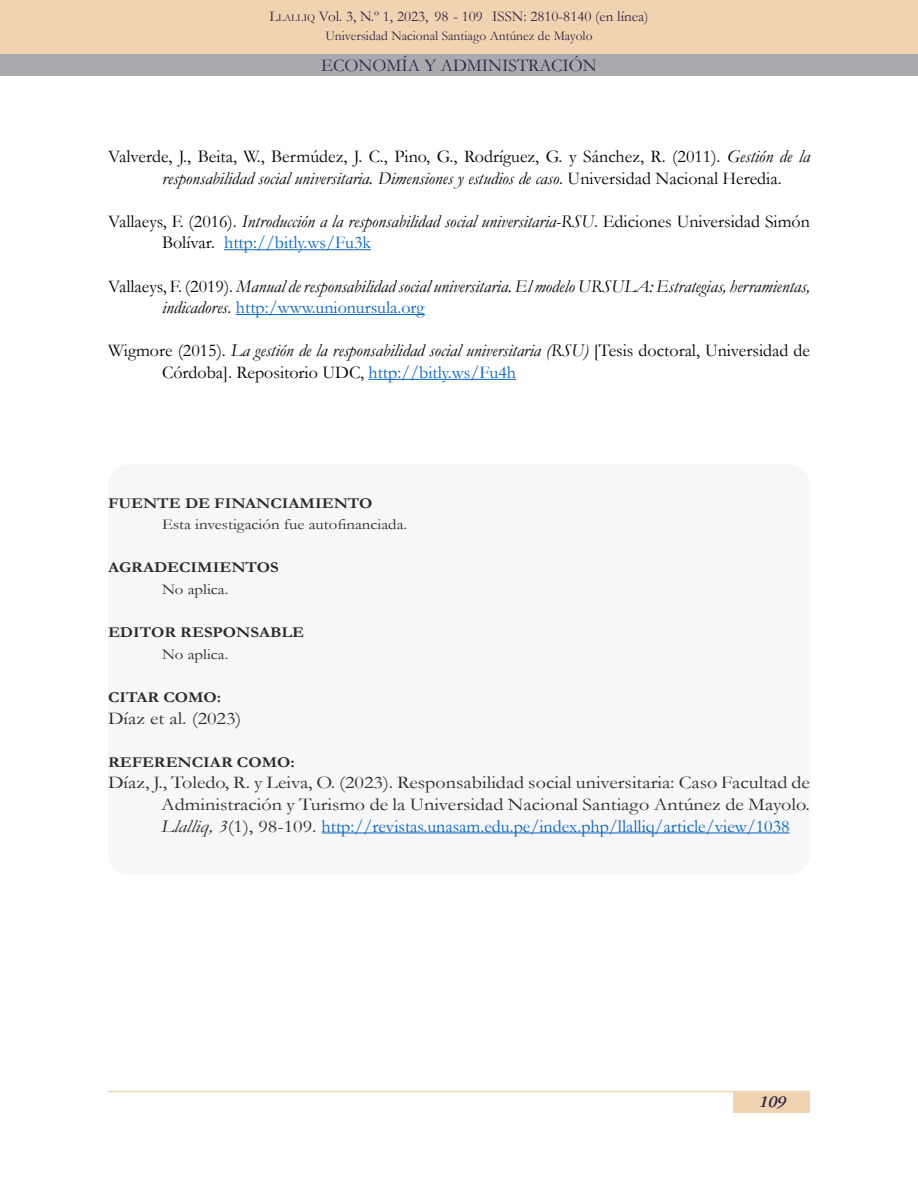
<style>
.page{position:relative;width:918px;height:1188px;background:#fff}
.page>*{position:absolute;margin:0;border:0;box-sizing:border-box;transform-origin:0 0}
.t1{font:18px/21.6px "Garamond";color:#000}
.t2{font:italic 18px/21.6px "Garamond";color:#000}
.t3{font:18px/21.6px "Garamond";color:#292929;text-align:justify;scale:1.12 1}
.t4{font:18px "Garamond";color:#332545}
.t5{font:italic 700 16.5px "Garamond";color:#332545}
.t6{font:700 15px "Garamond";color:#292929;scale:1.12 1}
.t7{font:15px "Garamond";color:#292929;scale:1.12 1}
.t8{font:15px "Garamond";color:#332545}
.t9{font:13.5px "Garamond";color:#332545}
.s1{font-style:inherit}
.s2{font-size:10.5px}
.s3{font-style:italic}
.s4{font-style:normal}
.s5{font-style:normal;color:#0563c1}
.s6{color:#0563c1}
</style>
<div class="page">
<div style="left:0;top:54px;width:918px;height:22px;background:#a8aaad"></div>
<div style="left:0;top:0;width:918px;height:54px;background:#f0d4b1"></div>
<hr style="left:108px;top:1091px;width:702px;height:1px;background:#f0d4b1">
<div style="left:734px;top:1091px;width:76px;height:21px;background:#f0d4b1"></div>
<hr style="left:224px;top:249px;width:147px;height:1px;background:#0563c1">
<hr style="left:236px;top:314px;width:189px;height:1px;background:#0563c1">
<hr style="left:368px;top:379px;width:148px;height:1px;background:#0563c1">
<div style="left:108px;top:464px;width:702px;height:411px;background:#f7f7f7;border-radius:21px"></div>
<hr style="left:322px;top:833px;width:468px;height:1px;background:#0563c1">
<p class="t8" style="left:270px;top:6px;width:215px"><span class="s1">L</span><span class="s2">lalliq</span> Vol. 3, N.º 1, 2023, 98 - 109</p>
<p class="t8" style="left:492px;top:6px;width:158px">ISSN: 2810-8140 (en línea)</p>
<p class="t9" style="left:325px;top:27px;width:269px">Universidad Nacional Santiago Antúnez de Mayolo</p>
<p class="t4" style="left:321px;top:53px;width:277px">E<span class="s1">CONOMÍA</span> Y ADMINISTRACIÓN</p>
<p class="t1" style="left:162px;top:145px;width:650px;text-indent:-54px">Valverde, J., Beita, W., Bermúdez, J. C., Pino, G., Rodríguez, G. y Sánchez, R. (2011). <span class="s3">Gestión de la responsabilidad social universitaria. Dimensiones y estudios de caso</span>. Universidad Nacional Heredia.</p>
<p class="t2" style="left:162px;top:210px;width:649px;text-indent:-54px"><span class="s4">Vallaeys, F. (2016).</span> Introducción a la responsabilidad social universitaria-RSU<span class="s4">. Ediciones Universidad Simón<br>Bolívar.</span> <span class="s5">http://bitly.ws/Fu3k</span></p>
<p class="t2" style="left:162px;top:275px;width:650px;text-indent:-54px"><span class="s4">Vallaeys, F. (2019).</span> Manual de responsabilidad social universitaria. El modelo URSULA: Estrategias, herramientas, indicadores<span class="s4">.</span> <span class="s5">http:/www.unionursula.org</span></p>
<p class="t1" style="left:162px;top:339px;width:650px;text-indent:-54px">Wigmore (2015). <span class="s3">La gestión de la responsabilidad social universitaria (RSU)</span> [Tesis doctoral, Universidad de<br>Córdoba]. Repositorio UDC, <span class="s6">http://bitly.ws/Fu4h</span></p>
<p class="t6" style="left:108px;top:493px;width:238px">FUENTE DE FINANCIAMIENTO</p>
<p class="t7" style="left:162px;top:514px;width:220px">Esta investigación fue autofinanciada.</p>
<p class="t6" style="left:108px;top:557px;width:154px">AGRADECIMIENTOS</p>
<p class="t7" style="left:162px;top:579px;width:61px">No aplica.</p>
<p class="t6" style="left:108px;top:622px;width:177px">EDITOR RESPONSABLE</p>
<p class="t7" style="left:162px;top:644px;width:61px">No aplica.</p>
<p class="t6" style="left:108px;top:687px;width:103px">CITAR COMO:</p>
<p class="t3" style="left:108px;top:707px;width:121px">Díaz et al. (2023)</p>
<p class="t6" style="left:108px;top:752px;width:168px">REFERENCIAR COMO:</p>
<p class="t3" style="left:161px;top:771px;width:581px;text-indent:-53px">Díaz, J., Toledo, R. y Leiva, O. (2023). Responsabilidad social universitaria: Caso Facultad de Administración y Turismo de la Universidad Nacional Santiago Antúnez de Mayolo.<br><span class="s3">Llalliq, 3</span>(1), 98-109. <span class="s6">http://revistas.unasam.edu.pe/index.php/llalliq/article/view/1038</span></p>
<p class="t5" style="left:758px;top:1093px;width:28px">109</p>
</div>
